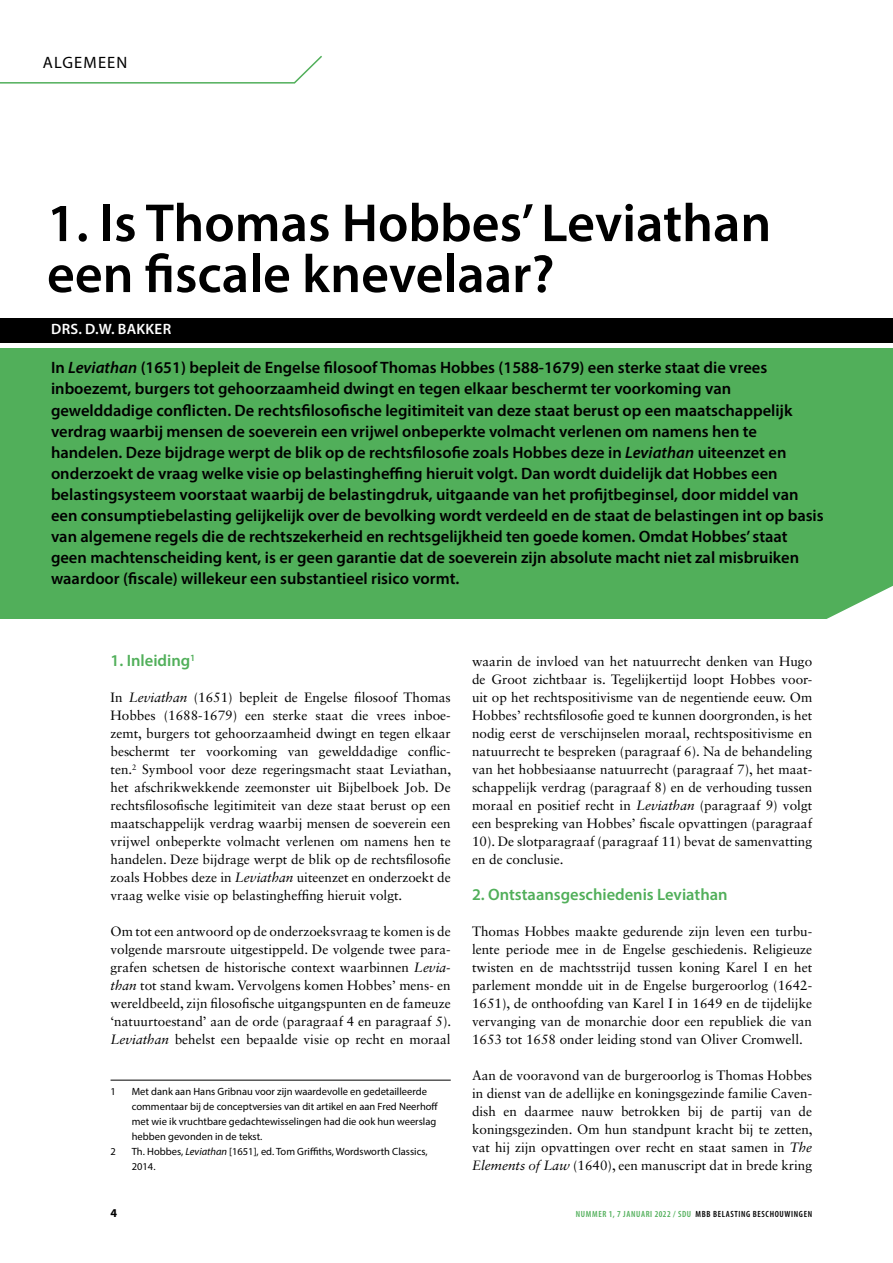
<style>
.page{position:relative;width:893px;height:1263px;background:#fff}
.page>*{position:absolute;margin:0;border:0;box-sizing:border-box;transform-origin:0 0}
.t1{font:600 54px/51px "Myriad Pro";color:#000}
.t2{font:600 16.5px/21px "Myriad Pro";color:#000}
.t3{font:600 16.5px "Myriad Pro";color:#51af5a}
.t4{font:16.5px "Myriad Pro";color:#000}
.t5{font:600 15px "Myriad Pro";letter-spacing:.02em;color:#fff}
.t6{font:13.5px/18px "Sabon LT Std";color:#000;text-align:justify}
.t7{font:700 12px "Myriad Pro";color:#000}
.t8{font:10.5px "Myriad Pro";color:#000}
.t9{font:600 condensed 9px "Myriad Pro";letter-spacing:.07em;color:#000}
.s1{font-style:italic}
.s2{color:#51af5a}
</style>
<div class="page">
<div style="left:0;top:318px;width:893px;height:24px;background:#000"></div>
<svg style="left:0;top:55px;width:322px;height:29px"></svg>
<hr style="left:111px;top:1080px;width:340px;height:1px;background:#000">
<div style="left:0;top:348px;width:893px;height:271px;background:#51af5a"></div>
<p class="t4" style="left:43px;top:53px;width:32px">Algemeen</p>
<h1 class="t1" style="left:47px;top:196px;width:726px">1. Is Thomas Hobbes’ Leviathan een fiscale knevelaar?</h1>
<p class="t5" style="left:51px;top:320px;width:122px">DRS. D.W. BAKKER</p>
<p class="t2" style="left:51px;top:357px;width:774px">In <span class="s1">Leviathan</span> (1651) bepleit de Engelse filosoof Thomas Hobbes (1588-1679) een sterke staat die vrees inboezemt, burgers tot gehoorzaamheid dwingt en tegen elkaar beschermt ter voorkoming van gewelddadige conflicten. De rechtsfilosofische legitimiteit van deze staat berust op een maatschappelijk verdrag waarbij mensen de soeverein een vrijwel onbeperkte volmacht verlenen om namens hen te handelen. Deze bijdrage werpt de blik op de rechtsfilosofie zoals Hobbes deze in <span class="s1">Leviathan</span> uiteenzet en onderzoekt de vraag welke visie op belastingheffing hieruit volgt. Dan wordt duidelijk dat Hobbes een belastingsysteem voorstaat waarbij de belastingdruk, uitgaande van het profijtbeginsel, door middel van een consumptiebelasting gelijkelijk over de bevolking wordt verdeeld en de staat de belastingen int op basis van algemene regels die de rechtszekerheid en rechtsgelijkheid ten goede komen. Omdat Hobbes’ staat geen machtenscheiding kent, is er geen garantie dat de soeverein zijn absolute macht niet zal misbruiken waardoor (fiscale) willekeur een substantieel risico vormt.</p>
<p class="t3" style="left:111px;top:650px;width:86px">1. Inleiding<sup>1</sup></p>
<p class="t6" style="left:111px;top:688px;width:342px">In <span class="s1">Leviathan</span> (1651) bepleit de Engelse filosoof Thomas Hobbes (1688-1679) een sterke staat die vrees inboe&shy;zemt, burgers tot gehoorzaamheid dwingt en tegen elkaar beschermt ter voorkoming van gewelddadige conflic&shy;ten.<sup>2</sup> Symbool voor deze regeringsmacht staat Leviathan, het afschrikwekkende zeemonster uit Bijbelboek Job. De rechtsfilosofische legitimiteit van deze staat berust op een maatschappelijk verdrag waarbij mensen de soeverein een vrijwel onbeperkte volmacht verlenen om namens hen te handelen. Deze bijdrage werpt de blik op de rechtsfilosofie zoals Hobbes deze in <span class="s1">Leviathan</span> uiteenzet en onderzoekt de vraag welke visie op belastingheffing hieruit volgt.</p>
<p class="t6" style="left:111px;top:922px;width:342px">Om tot een antwoord op de onderzoeksvraag te komen is de volgende marsroute uitgestippeld. De volgende twee para&shy;grafen schetsen de historische context waarbinnen <span class="s1">Levia&shy;than</span> tot stand kwam. Vervolgens komen Hobbes’ mens- en wereldbeeld, zijn filosofische uitgangspunten en de fameuze ‘natuurtoestand’ aan de orde (paragraaf 4 en paragraaf 5).<br><span class="s1">Leviathan</span> behelst een bepaalde visie op recht en moraal</p>
<p class="t8" style="left:111px;top:1085px;width:7px">1</p>
<p class="t8" style="left:132px;top:1085px;width:297px">Met dank aan Hans Gribnau voor zijn waardevolle en gedetailleerde</p>
<p class="t8" style="left:132px;top:1100px;width:308px">commentaar bij de conceptversies van dit artikel en aan Fred Neerhoff</p>
<p class="t8" style="left:132px;top:1115px;width:306px">met wie ik vruchtbare gedachtewisselingen had die ook hun weerslag</p>
<p class="t8" style="left:132px;top:1130px;width:132px">hebben gevonden in de tekst.</p>
<p class="t8" style="left:111px;top:1145px;width:319px">2 Th. Hobbes, <span class="s1">Leviathan</span> [1651], ed. Tom Griffiths, Wordsworth Classics,</p>
<p class="t8" style="left:132px;top:1160px;width:25px">2014.</p>
<p class="t6" style="left:472px;top:652px;width:342px">waarin de invloed van het natuurrecht denken van Hugo de Groot zichtbaar is. Tegelijkertijd loopt Hobbes voor&shy;uit op het rechtspositivisme van de negentiende eeuw. Om Hobbes’ rechtsfilosofie goed te kunnen doorgronden, is het nodig eerst de verschijnselen moraal, rechtspositivisme en natuurrecht te bespreken (paragraaf 6). Na de behandeling van het hobbesiaanse natuurrecht (paragraaf 7), het maat&shy;schappelijk verdrag (paragraaf 8) en de verhouding tussen moraal en positief recht in <span class="s1">Leviathan</span> (paragraaf 9) volgt een bespreking van Hobbes’ fiscale opvattingen (paragraaf 10). De slotparagraaf (paragraaf 11) bevat de samenvatting en de conclusie.</p>
<p class="t3" style="left:472px;top:884px;width:257px">2. Ontstaansgeschiedenis Leviathan</p>
<p class="t6" style="left:472px;top:922px;width:342px">Thomas Hobbes maakte gedurende zijn leven een turbu&shy;lente periode mee in de Engelse geschiedenis. Religieuze twisten en de machtsstrijd tussen koning Karel I en het parlement mondde uit in de Engelse burgeroorlog (1642- 1651), de onthoofding van Karel I in 1649 en de tijdelijke vervanging van de monarchie door een republiek die van 1653 tot 1658 onder leiding stond van Oliver Cromwell.</p>
<p class="t6" style="left:472px;top:1066px;width:342px">Aan de vooravond van de burgeroorlog is Thomas Hobbes in dienst van de adellijke en koningsgezinde familie Caven&shy;dish en daarmee nauw betrokken bij de partij van de koningsgezinden. Om hun standpunt kracht bij te zetten, vat hij zijn opvattingen over recht en staat samen in <span class="s1">The Elements of Law</span> (1640), een manuscript dat in brede kring</p>
<p class="t7" style="left:111px;top:1205px;width:8px">4</p>
<p class="t9" style="left:576px;top:1208px;width:238px"><span class="s2">NUMMER 1, 7 JANUARI 2022 / SDU</span> MBB BELASTING BESCHOUWINGEN</p>
</div>
